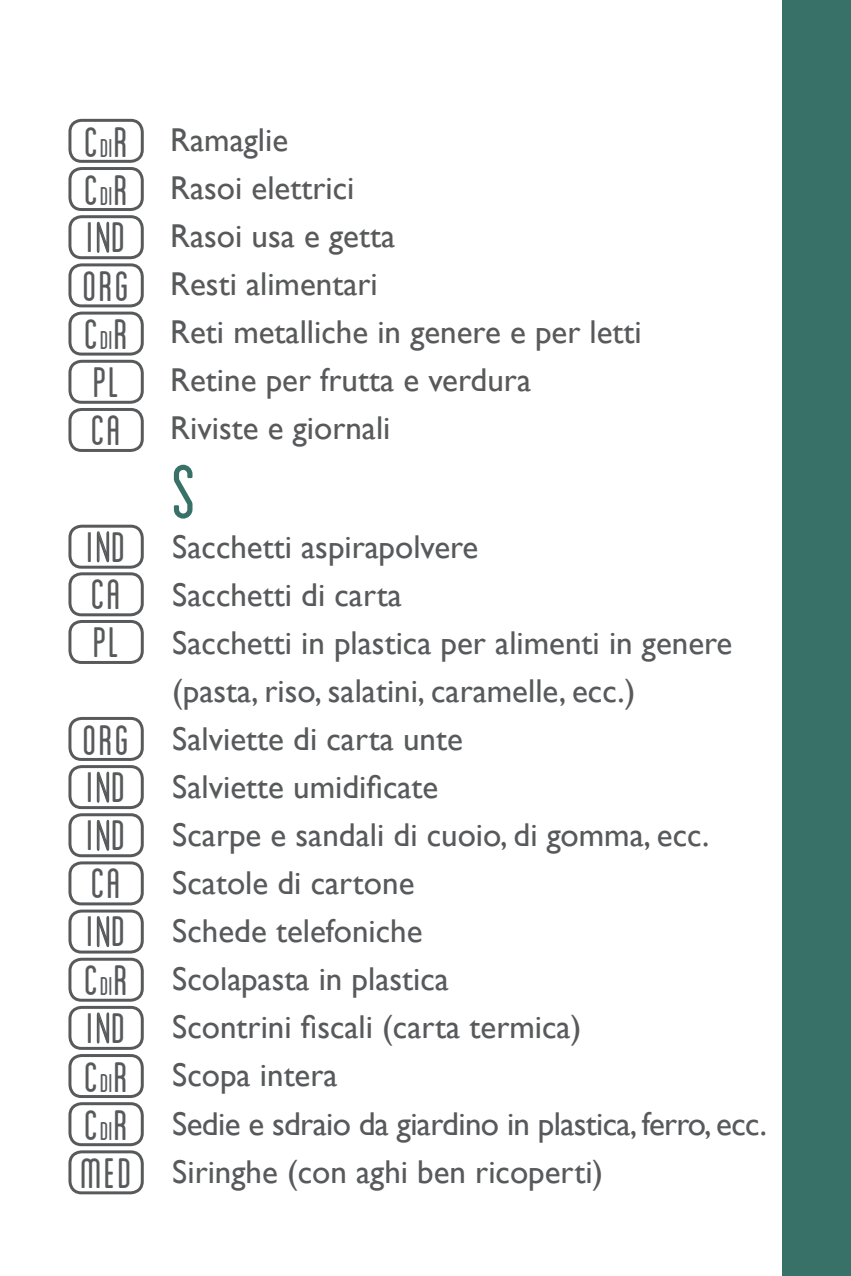
<style>
.page{position:relative;width:851px;height:1276px;background:#fff}
.page>*{position:absolute;margin:0;border:0;box-sizing:border-box;transform-origin:0 0}
.t1{font:condensed 81px "Blanch";color:#387167}
.t2{font:condensed 44.7px/96.3px "Blanch";letter-spacing:.05em;color:#58595b}
.t3{font:33px/48px "Gill Sans";color:#58595b}
.s1{font-size:27px}
.s2{font-family:"Gotham Rounded";font-stretch:normal;font-size:42px}
</style>
<div class="page">
<div style="left:782px;top:0;width:68px;height:1276px;background:#387167"></div>
<div style="left:68px;top:408px;width:76px;height:44px;border:3px solid #58595b;border-radius:12px"></div>
<div style="left:68px;top:572px;width:76px;height:44px;border:3px solid #58595b;border-radius:12px"></div>
<div style="left:68px;top:861px;width:76px;height:44px;border:3px solid #58595b;border-radius:12px"></div>
<div style="left:68px;top:360px;width:76px;height:44px;border:3px solid #58595b;border-radius:12px"></div>
<div style="left:68px;top:620px;width:76px;height:44px;border:3px solid #58595b;border-radius:12px"></div>
<div style="left:68px;top:263px;width:76px;height:44px;border:3px solid #58595b;border-radius:12px"></div>
<div style="left:68px;top:717px;width:76px;height:44px;border:3px solid #58595b;border-radius:12px"></div>
<div style="left:68px;top:1150px;width:76px;height:44px;border:3px solid #58595b;border-radius:12px"></div>
<div style="left:68px;top:311px;width:76px;height:44px;border:3px solid #58595b;border-radius:12px"></div>
<div style="left:68px;top:119px;width:76px;height:44px;border:3px solid #58595b;border-radius:12px"></div>
<div style="left:68px;top:167px;width:76px;height:44px;border:3px solid #58595b;border-radius:12px"></div>
<div style="left:68px;top:957px;width:76px;height:44px;border:3px solid #58595b;border-radius:12px"></div>
<div style="left:68px;top:1054px;width:76px;height:44px;border:3px solid #58595b;border-radius:12px"></div>
<div style="left:68px;top:1102px;width:76px;height:44px;border:3px solid #58595b;border-radius:12px"></div>
<svg style="left:96px;top:221px;width:14px;height:32px"></svg>
<div style="left:68px;top:215px;width:76px;height:44px;border:3px solid #58595b;border-radius:12px"></div>
<svg style="left:96px;top:531px;width:14px;height:32px"></svg>
<div style="left:68px;top:525px;width:76px;height:44px;border:3px solid #58595b;border-radius:12px"></div>
<svg style="left:96px;top:819px;width:14px;height:32px"></svg>
<div style="left:68px;top:813px;width:76px;height:44px;border:3px solid #58595b;border-radius:12px"></div>
<svg style="left:96px;top:771px;width:14px;height:32px"></svg>
<div style="left:68px;top:765px;width:76px;height:44px;border:3px solid #58595b;border-radius:12px"></div>
<svg style="left:96px;top:916px;width:14px;height:32px"></svg>
<div style="left:68px;top:909px;width:76px;height:44px;border:3px solid #58595b;border-radius:12px"></div>
<svg style="left:96px;top:1012px;width:14px;height:32px"></svg>
<div style="left:68px;top:1006px;width:76px;height:44px;border:3px solid #58595b;border-radius:12px"></div>
<h2 class="t2" style="left:84px;top:116px;width:45px;line-height:48.3px">C<span class="s1">DI</span>R<br>C<span class="s1">DI</span>R</h2>
<h2 class="t2" style="left:87px;top:187px;width:40px">I<span class="s2">N</span>D</h2>
<h2 class="t2" style="left:83px;top:236px;width:48px">ORG</h2>
<h2 class="t2" style="left:84px;top:285px;width:45px">C<span class="s1">DI</span>R</h2>
<h2 class="t2" style="left:93px;top:332px;width:28px">PL</h2>
<h2 class="t2" style="left:91px;top:380px;width:31px">CA</h2>
<h2 class="t2" style="left:87px;top:497px;width:40px">I<span class="s2">N</span>D</h2>
<h2 class="t2" style="left:91px;top:544px;width:31px">CA</h2>
<h2 class="t2" style="left:93px;top:592px;width:28px">PL</h2>
<h2 class="t2" style="left:83px;top:690px;width:48px">ORG</h2>
<h2 class="t2" style="left:87px;top:737px;width:40px">I<span class="s2">N</span>D</h2>
<h2 class="t2" style="left:87px;top:785px;width:40px">I<span class="s2">N</span>D</h2>
<h2 class="t2" style="left:91px;top:833px;width:31px">CA</h2>
<h2 class="t2" style="left:87px;top:882px;width:40px">I<span class="s2">N</span>D<br>I<span class="s2">N</span>D</h2>
<h2 class="t2" style="left:84px;top:930px;width:45px">C<span class="s1">DI</span>R<br>C<span class="s1">DI</span>R</h2>
<h2 class="t2" style="left:84px;top:1075px;width:45px">C<span class="s1">DI</span>R</h2>
<h2 class="t2" style="left:80px;top:1123px;width:53px">MED</h2>
<p class="t3" style="left:170px;top:116px;width:473px">Ramaglie<br>Rasoi elettrici<br>Rasoi usa e getta<br>Resti alimentari<br>Reti metalliche in genere e per letti<br>Retine per frutta e verdura<br>Riviste e giornali</p>
<h1 class="t1" style="left:172px;top:448px;width:25px">S</h1>
<p class="t3" style="left:172px;top:523px;width:596px">Sacchetti aspirapolvere<br>Sacchetti di carta<br>Sacchetti in plastica per alimenti in genere (pasta, riso, salatini, caramelle, ecc.)<br>Salviette di carta unte<br>Salviette umidificate<br>Scarpe e sandali di cuoio, di gomma, ecc.<br>Scatole di cartone<br>Schede telefoniche<br>Scolapasta in plastica<br>Scontrini fiscali (carta termica)<br>Scopa intera<br>Sedie e sdraio da giardino in plastica, ferro, ecc.<br>Siringhe (con aghi ben ricoperti)</p>
</div>
